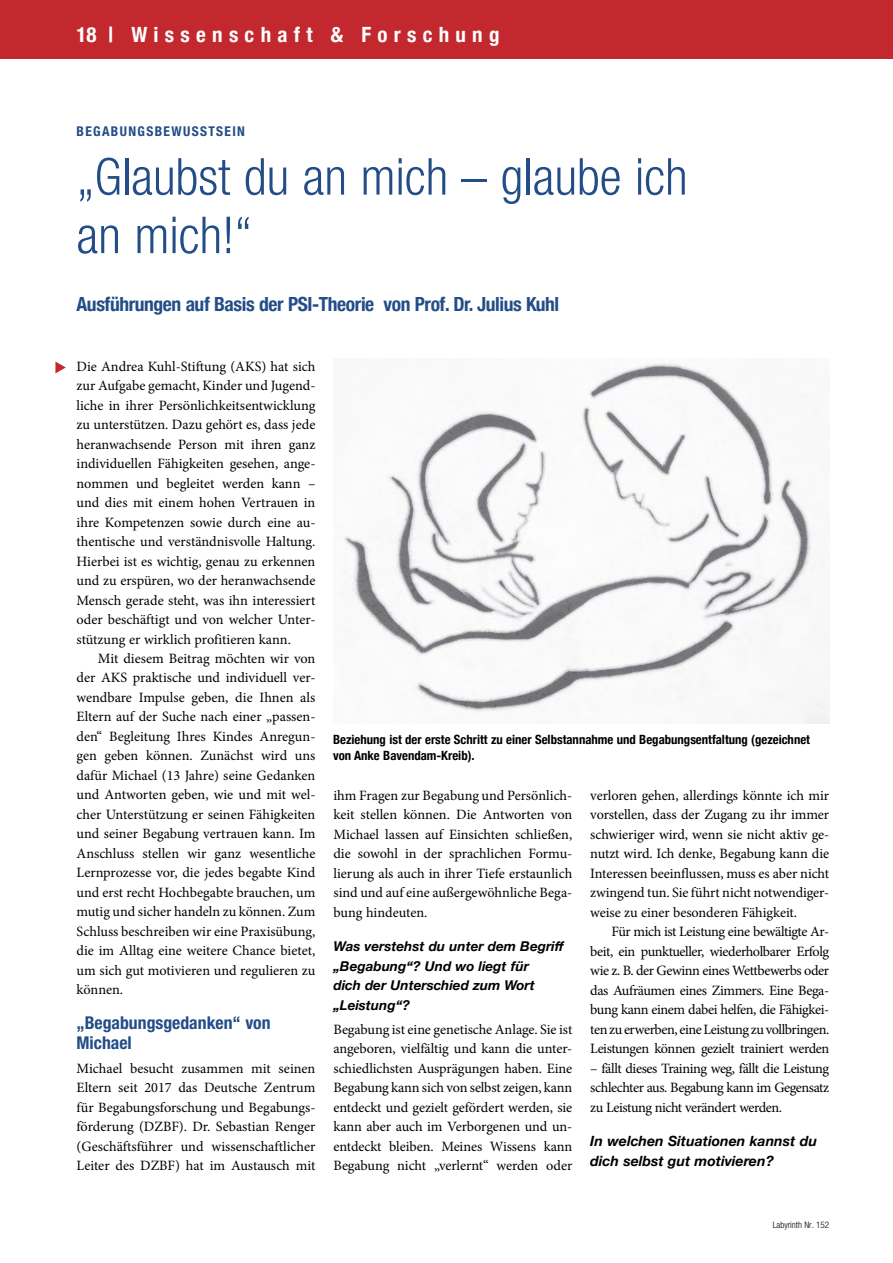
<style>
.page{position:relative;width:893px;height:1263px;background:#fff}
.page>*{position:absolute;margin:0;border:0;box-sizing:border-box;transform-origin:0 0}
.t1{font:300 condensed 51px/58.5px "Helvetica Neue LT Pro";color:#224d87}
.t2{font:700 condensed 21px "Helvetica Neue";letter-spacing:.3em;color:#fff}
.t3{font:700 condensed 19.5px "Helvetica Neue";letter-spacing:-.02em;color:#224d87}
.t4{font:700 condensed 17.7px/19.5px "Helvetica Neue LT Pro";color:#224d87}
.t5{font:14.25px/19.5px "Minion Pro";letter-spacing:-.005em;color:#000;text-align:justify}
.t6{font:italic 700 14.1px/19.5px "Helvetica Neue";color:#000}
.t7{font:italic 700 13.5px/19.5px "Helvetica Neue";color:#000}
.t8{font:700 condensed 13.5px "Helvetica Neue LT Pro";letter-spacing:.1em;color:#224d87}
.t9{font:700 condensed 12.75px/15.3px "Helvetica Neue";color:#000}
.t10{font:300 condensed 9px "Helvetica Neue LT Pro";color:#000}
</style>
<div class="page">
<div style="left:0;top:0;width:893px;height:58px;background:#c2282e"></div>
<svg style="left:55px;top:362px;width:11px;height:11px"></svg>
<img style="left:344px;top:363px;width:485px;height:360px">
<h2 class="t2" style="left:77px;top:18px;width:425px">18 | Wissenschaft &amp; Forschung</h2>
<p class="t8" style="left:77px;top:123px;width:170px">BEGABUNGSBEWUSSTSEIN</p>
<h1 class="t1" style="left:77px;top:147px;width:613px">„Glaubst du an mich – glaube ich an mich!“</h1>
<h3 class="t3" style="left:77px;top:288px;width:484px">Ausführungen auf Basis der PSI-Theorie von Prof. Dr. Julius Kuhl</h3>
<p class="t5" style="left:77px;top:356px;width:240px">Die Andrea Kuhl-Stiftung (AKS) hat sich zur Aufgabe gemacht, Kinder und Jugend&shy;liche in ihrer Persönlichkeitsentwicklung zu unterstützen. Dazu gehört es, dass jede heranwachsende Person mit ihren ganz individuellen Fähigkeiten gesehen, ange&shy;nommen und begleitet werden kann – und dies mit einem hohen Vertrauen in ihre Kompetenzen sowie durch eine au&shy;thentische und verständnisvolle Haltung.<br>Hierbei ist es wichtig, genau zu erkennen und zu erspüren, wo der heranwachsende Mensch gerade steht, was ihn interessiert oder beschäftigt und von welcher Unter&shy;stützung er wirklich profitieren kann.</p>
<p class="t5" style="left:77px;top:649px;width:240px;text-indent:21px">Mit diesem Beitrag möchten wir von der AKS praktische und individuell ver&shy;wendbare Impulse geben, die Ihnen als Eltern auf der Suche nach einer „passen&shy;den“ Begleitung Ihres Kindes Anregun&shy;gen geben können. Zunächst wird uns dafür Michael (13 Jahre) seine Gedanken und Antworten geben, wie und mit wel&shy;cher Unterstützung er seinen Fähigkeiten und seiner Begabung vertrauen kann. Im Anschluss stellen wir ganz wesentliche Lernprozesse vor, die jedes begabte Kind und erst recht Hochbegabte brauchen, um mutig und sicher handeln zu können. Zum Schluss beschreiben wir eine Praxisübung, die im Alltag eine weitere Chance bietet, um sich gut motivieren und regulieren zu können.</p>
<p class="t4" style="left:77px;top:1013px;width:196px">„Begabungsgedanken“ von<br>Michael</p>
<p class="t5" style="left:77px;top:1058px;width:240px">Michael besucht zusammen mit seinen Eltern seit 2017 das Deutsche Zentrum für Begabungsforschung und Begabungs&shy;förderung (DZBF). Dr. Sebastian Renger (Geschäftsführer und wissenschaftlicher Leiter des DZBF) hat im Austausch mit</p>
<p class="t9" style="left:333px;top:731px;width:478px">Beziehung ist der erste Schritt zu einer Selbstannahme und Begabungsentfaltung (gezeichnet von Anke Bavendam-Kreib).</p>
<p class="t5" style="left:333px;top:785px;width:240px">ihm Fragen zur Begabung und Persönlich&shy;keit stellen können. Die Antworten von Michael lassen auf Einsichten schließen, die sowohl in der sprachlichen Formu&shy;lierung als auch in ihrer Tiefe erstaunlich sind und auf eine außergewöhnliche Bega&shy;bung hindeuten.</p>
<p class="t7" style="left:333px;top:937px;width:233px">Was verstehst du unter dem Begriff „Begabung“? Und wo liegt für<br>dich der Unterschied zum Wort „Leistung“?</p>
<p class="t5" style="left:333px;top:1019px;width:240px">Begabung ist eine genetische Anlage. Sie ist angeboren, vielfältig und kann die unter&shy;schiedlichsten Ausprägungen haben. Eine Begabung kann sich von selbst zeigen, kann entdeckt und gezielt gefördert werden, sie kann aber auch im Verborgenen und un&shy;entdeckt bleiben. Meines Wissens kann Begabung nicht „verlernt“ werden oder</p>
<p class="t5" style="left:590px;top:785px;width:240px">verloren gehen, allerdings könnte ich mir vorstellen, dass der Zugang zu ihr immer schwieriger wird, wenn sie nicht aktiv ge&shy;nutzt wird. Ich denke, Begabung kann die Interessen beeinflussen, muss es aber nicht zwingend tun. Sie führt nicht notwendiger&shy;weise zu einer besonderen Fähigkeit.</p>
<p class="t5" style="left:590px;top:922px;width:240px;text-indent:21px">Für mich ist Leistung eine bewältigte Ar&shy;beit, ein punktueller, wiederholbarer Erfolg wie z. B. der Gewinn eines Wettbewerbs oder das Aufräumen eines Zimmers. Eine Bega&shy;bung kann einem dabei helfen, die Fähigkei&shy;ten zu erwerben, eine Leistung zu vollbringen.<br>Leistungen können gezielt trainiert werden</p>
<p class="t5" style="left:590px;top:1058px;width:240px">– fällt dieses Training weg, fällt die Leistung schlechter aus. Begabung kann im Gegensatz zu Leistung nicht verändert werden.</p>
<p class="t6" style="left:590px;top:1132px;width:228px">In welchen Situationen kannst du dich selbst gut motivieren?</p>
<p class="t10" style="left:773px;top:1220px;width:58px">Labyrinth Nr. 152</p>
</div>
